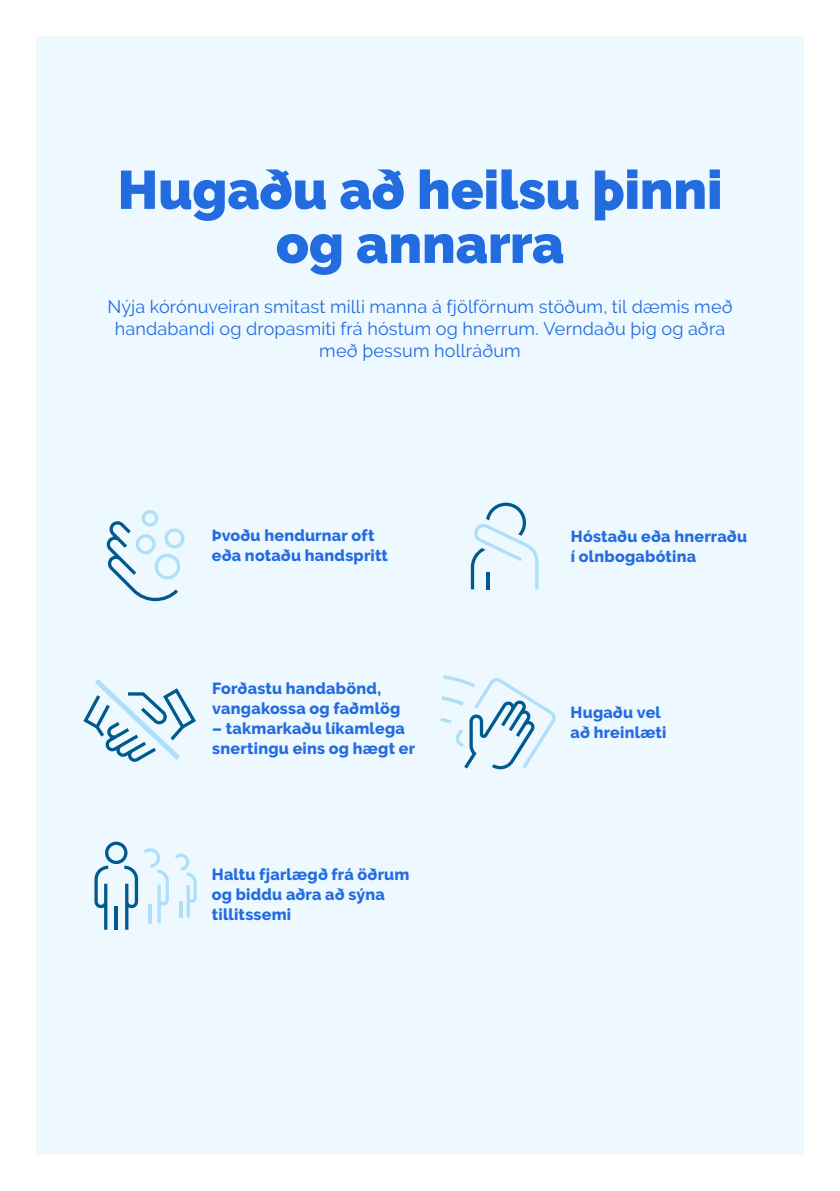
<style>
.page{position:relative;width:840px;height:1191px;background:#fff}
.page>*{position:absolute;margin:0;border:0;box-sizing:border-box;transform-origin:0 0}
.t1{font:900 54px/54px "Raleway";color:#226ce0;text-align:center}
.t2{font:18px/22px "Raleway";letter-spacing:.01em;color:#226ce0;text-align:center}
.t3{font:800 16px/20px "Raleway";letter-spacing:.015em;color:#226ce0}
</style>
<div class="page">
<div style="left:36px;top:36px;width:767px;height:1117px;background:#eef8ff"></div>
<svg style="left:107px;top:510px;width:77px;height:91px"></svg>
<svg style="left:94px;top:841px;width:103px;height:88px"></svg>
<hr style="left:179px;top:901px;width:3px;height:16px;background:#afdff9">
<svg style="left:470px;top:502px;width:68px;height:87px"></svg>
<hr style="left:486px;top:572px;width:3px;height:17px;background:#005a8d">
<svg style="left:83px;top:679px;width:113px;height:83px"></svg>
<svg style="left:440px;top:675px;width:115px;height:94px"></svg>
<h1 class="t1" style="left:118px;top:163px;width:606px">Hugaðu að heilsu þinni og annarra</h1>
<p class="t2" style="left:107px;top:296px;width:626px">Nýja kórónuveiran smitast milli manna á fjölförnum stöðum, til dæmis með handabandi og dropasmiti frá hóstum og hnerrum. Verndaðu þig og aðra með þessum hollráðum</p>
<p class="t3" style="left:212px;top:526px;width:178px">Þvoðu hendurnar oft eða notaðu handspritt</p>
<p class="t3" style="left:570px;top:526px;width:177px">Hóstaðu eða hnerraðu í olnbogabótina</p>
<p class="t3" style="left:212px;top:678px;width:189px">Forðastu handabönd, vangakossa og faðmlög</p>
<p class="t3" style="left:212px;top:718px;width:204px">– takmarkaðu líkamlega snertingu eins og hægt er</p>
<p class="t3" style="left:212px;top:864px;width:199px">Haltu fjarlægð frá öðrum og biddu aðra að sýna tillitssemi</p>
<p class="t3" style="left:570px;top:702px;width:97px">Hugaðu vel að hreinlæti</p>
</div>
